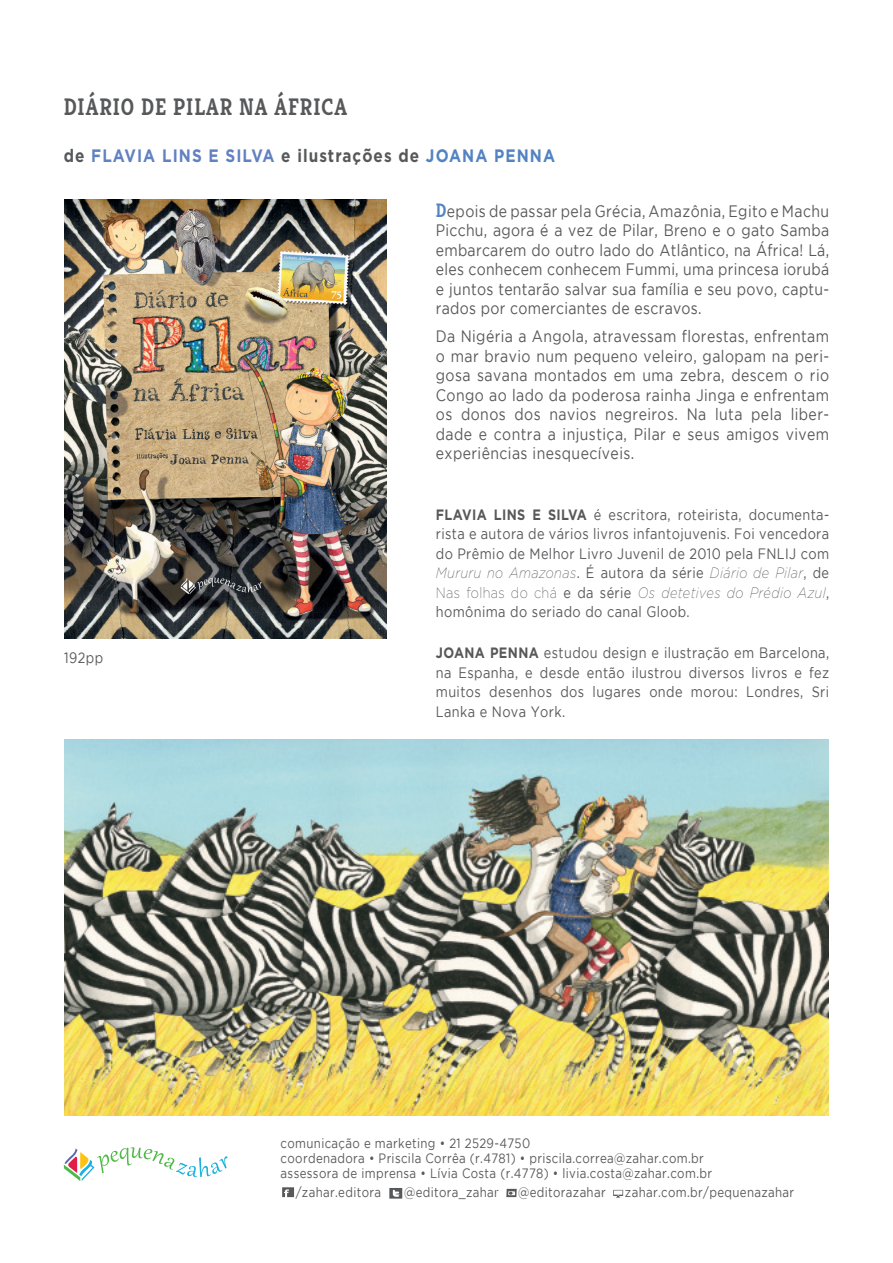
<style>
.page{position:relative;width:893px;height:1263px;background:#fff}
.page>*{position:absolute;margin:0;border:0;box-sizing:border-box;transform-origin:0 0}
.t1{font:700 24px "Kreon";letter-spacing:.05em;color:#57585a;scale:.85 1}
.t2{font:700 18px "Gotham";letter-spacing:.07em;color:#57585a;scale:.85 1}
.t3{font:16.5px/19.5px "Gotham";letter-spacing:.025em;color:#57585a;text-align:justify;scale:.85 1}
.t4{font:15px/19.5px "Gotham";letter-spacing:.03em;color:#57585a;text-align:justify;scale:.85 1}
.t5{font:13.5px "Gotham";letter-spacing:.03em;color:#57585a;scale:.85 1}
.s1{color:#6281c1}
.s2{color:#5383c2}
.s3{font-family:"Kreon";font-weight:700;font-size:19.5px;color:#5383c2}
.s4{font-weight:700}
.s5{font-weight:200;font-style:italic}
.s6{font-weight:200}
</style>
<div class="page">
<img style="left:64px;top:200px;width:323px;height:438px">
<img style="left:64px;top:740px;width:765px;height:375px">
<svg style="left:64px;top:1147px;width:163px;height:34px"></svg>
<svg style="left:282px;top:1187px;width:12px;height:10px"></svg>
<svg style="left:389px;top:1188px;width:13px;height:10px"></svg>
<svg style="left:506px;top:1189px;width:11px;height:8px"></svg>
<svg style="left:508px;top:1191px;width:7px;height:4px"></svg>
<svg style="left:613px;top:1190px;width:10px;height:7px"></svg>
<p class="t1" style="left:64px;top:91px;width:335px">DIÁRIO DE PILAR NA ÁFRICA</p>
<p class="t2" style="left:64px;top:146px;width:580px">de <span class="s1">FLAVIA LINS E SILVA</span> e ilustrações de <span class="s2">JOANA PENNA</span></p>
<p class="t4" style="left:64px;top:648px;width:47px">192pp</p>
<p class="t3" style="left:436px;top:201px;width:464px"><span class="s3">D</span>epois de passar pela Grécia, Amazônia, Egito e Machu Picchu, agora é a vez de Pilar, Breno e o gato Samba embarcarem do outro lado do Atlântico, na África! Lá, eles conhecem conhecem Fummi, uma princesa iorubá e juntos tentarão salvar sua família e seu povo, captu&shy;rados por comerciantes de escravos.</p>
<p class="t3" style="left:436px;top:326px;width:464px">Da Nigéria a Angola, atravessam florestas, enfrentam o mar bravio num pequeno veleiro, galopam na peri&shy;gosa savana montados em uma zebra, descem o rio Congo ao lado da poderosa rainha Jinga e enfrentam os donos dos navios negreiros. Na luta pela liber&shy;dade e contra a injustiça, Pilar e seus amigos vivem experiências inesquecíveis.</p>
<p class="t4" style="left:436px;top:504px;width:464px"><span class="s4">FLAVIA LINS E SILVA</span> é escritora, roteirista, documenta&shy;rista e autora de vários livros infantojuvenis. Foi vencedora do Prêmio de Melhor Livro Juvenil de 2010 pela FNLIJ com <span class="s5">Mururu no Amazonas</span>. É autora da série <span class="s5">Diário de Pilar</span>, de <span class="s6">Nas folhas do chá</span> e da série <span class="s5">Os detetives do Prédio Azul</span>, homônima do seriado do canal Gloob.</p>
<p class="t4" style="left:436px;top:643px;width:464px"><span class="s4">JOANA PENNA</span> estudou design e ilustração em Barcelona, na Espanha, e desde então ilustrou diversos livros e fez muitos desenhos dos lugares onde morou: Londres, Sri Lanka e Nova York.</p>
<p class="t5" style="left:281px;top:1136px;width:295px">comunicação e marketing • 21 2529-4750</p>
<p class="t5" style="left:281px;top:1151px;width:499px">coordenadora • Priscila Corrêa (r.4781) • priscila.correa@zahar.com.br</p>
<p class="t5" style="left:281px;top:1166px;width:509px">assessora de imprensa • Lívia Costa (r.4778) • livia.costa@zahar.com.br</p>
<p class="t5" style="left:296px;top:1185px;width:102px">/zahar.editora</p>
<p class="t5" style="left:404px;top:1185px;width:113px">@editora_zahar</p>
<p class="t5" style="left:518px;top:1185px;width:104px">@editorazahar</p>
<p class="t5" style="left:625px;top:1185px;width:201px">zahar.com.br/pequenazahar</p>
</div>
